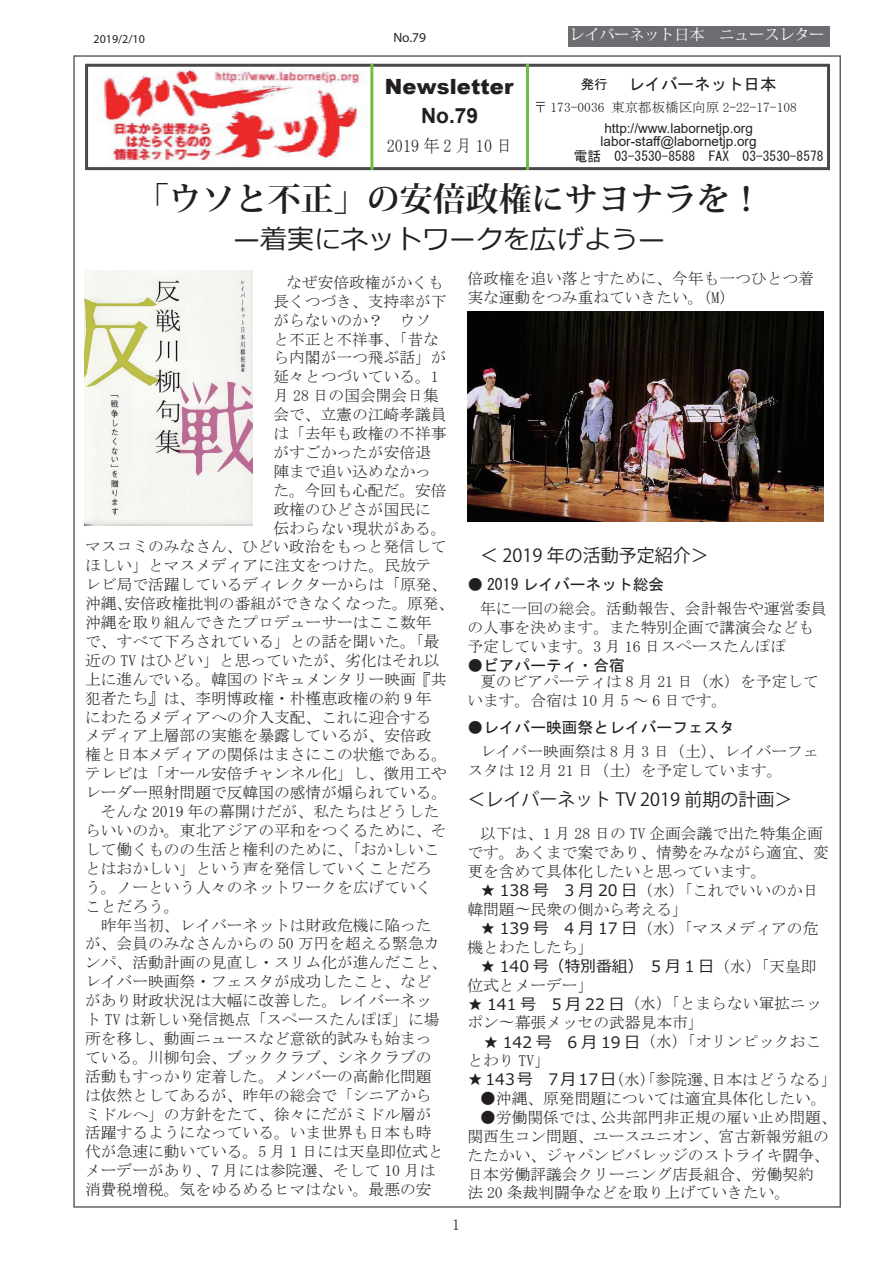
<style>
.page{position:relative;width:893px;height:1263px;background:#fff}
.page>*{position:absolute;margin:0;border:0;box-sizing:border-box;transform-origin:0 0}
.t1{font:700 33px "Koz Min Pr 6 N";color:#231f20}
.t2{font:27px "Meiryo";color:#231f20}
.t3{font:900 21px "Arial";letter-spacing:.01em;color:#231f20}
.t4{font:700 21px "Arial";color:#231f20}
.t5{font:18px "Koz Go Pr 6 N";color:#231f20}
.t6{font:18px "MS Mincho";letter-spacing:.25em;color:#231f20;scale:.9 1}
.t7{font:16.5px "MS Gothic";color:#231f20}
.t8{font:15.75px/18.9px "MS Mincho";color:#231f20}
.t9{font:15.75px "MS Gothic";color:#231f20}
.t10{font:15.75px "Meiryo";color:#231f20}
.t11{font:15px "Koz Min Pro";color:#fff}
.t12{font:13.5px/13.5px "Arial";color:#231f20}
.t13{font:13.5px "MS Gothic";color:#231f20}
.t14{font:13.5px "MS Mincho";color:#231f20}
.t15{font:13.5px "Myriad Pro";color:#231f20}
.t16{font:12px "Myriad Pro";color:#231f20}
.s1{font-size:13.5px}
.s2{font-family:"Meiryo"}
.s3{font-family:"MS Mincho"}
</style>
<div class="page">
<div style="left:568px;top:26px;width:262px;height:20px;background:#6c6d70"></div>
<div style="left:85px;top:64px;width:745px;height:106px;border:3px solid #231f20"></div>
<hr style="left:370px;top:64px;width:3px;height:106px;background:#6ebe44">
<hr style="left:526px;top:64px;width:3px;height:106px;background:#6ebe44">
<img style="left:102px;top:70px;width:259px;height:91px">
<img style="left:84px;top:271px;width:168px;height:254px">
<img style="left:468px;top:312px;width:355px;height:209px">
<p class="t16" style="left:94px;top:32px;width:53px">2019/2/10</p>
<p class="t15" style="left:393px;top:29px;width:34px">No.79</p>
<p class="t11" style="left:569px;top:23px;width:256px">レイバーネット日本　ニュースレター</p>
<h3 class="t3" style="left:385px;top:71px;width:130px">Newsletter</h3>
<h3 class="t4" style="left:421px;top:101px;width:59px">No.79</h3>
<p class="t6" style="left:387px;top:137px;width:141px">2019年2月10日</p>
<p class="t7" style="left:581px;top:76px;width:197px"><span class="s1">発行　</span> レイバーネット日本</p>
<p class="t14" style="left:534px;top:101px;width:265px">〒 173-0036 東京都板橋区向原 2-22-17-108</p>
<p class="t12" style="left:601px;top:121px;width:157px">http://www.labornetjp.org labor-staff@labornetjp.org</p>
<p class="t13" style="left:574px;top:149px;width:251px">電話　03-3530-8588　FAX　03-3530-8578</p>
<h1 class="t1" style="left:136px;top:180px;width:628px">「ウソと不正」の安倍政権にサヨナラを！</h1>
<h2 class="t2" style="left:233px;top:220px;width:433px">—着実にネットワークを広げよう—</h2>
<p class="t8" style="left:286px;top:273px;width:159px">なぜ安倍政権がかくも</p>
<p class="t8" style="left:273px;top:292px;width:175px">長くつづき、支持率が下</p>
<p class="t8" style="left:273px;top:310px;width:159px">がらないのか？　ウソ</p>
<p class="t8" style="left:273px;top:329px;width:167px">と不正と不祥事、「昔な</p>
<p class="t8" style="left:273px;top:348px;width:175px">ら内閣が一つ飛ぶ話」が</p>
<p class="t8" style="left:273px;top:367px;width:167px">延々とつづいている。1</p>
<p class="t8" style="left:273px;top:386px;width:167px">月 28 日の国会開会日集</p>
<p class="t8" style="left:273px;top:405px;width:175px">会で、立憲の江崎孝議員</p>
<p class="t8" style="left:273px;top:424px;width:175px">は「去年も政権の不祥事</p>
<p class="t8" style="left:273px;top:443px;width:159px">がすごかったが安倍退</p>
<p class="t8" style="left:273px;top:462px;width:159px">陣まで追い込めなかっ</p>
<p class="t8" style="left:273px;top:481px;width:175px">た。今回も心配だ。安倍</p>
<p class="t8" style="left:273px;top:499px;width:159px">政権のひどさが国民に</p>
<p class="t8" style="left:273px;top:518px;width:175px">伝わらない現状がある。</p>
<p class="t8" style="left:85px;top:537px;width:363px">マスコミのみなさん、ひどい政治をもっと発信して</p>
<p class="t8" style="left:85px;top:556px;width:348px">ほしい」とマスメディアに注文をつけた。民放テ</p>
<p class="t8" style="left:85px;top:575px;width:364px">レビ局で活躍しているディレクターからは「原発、</p>
<p class="t8" style="left:85px;top:594px;width:371px">沖縄、安倍政権批判の番組ができなくなった。原発、</p>
<p class="t8" style="left:85px;top:613px;width:348px">沖縄を取り組んできたプロデューサーはここ数年</p>
<p class="t8" style="left:85px;top:632px;width:356px">で、すべて下ろされている」との話を聞いた。「最</p>
<p class="t8" style="left:85px;top:651px;width:356px">近の TV はひどい」と思っていたが、劣化はそれ以</p>
<p class="t8" style="left:85px;top:670px;width:363px">上に進んでいる。韓国のドキュメンタリー映画『共</p>
<p class="t8" style="left:85px;top:688px;width:348px">犯者たち』は、李明博政権・朴槿恵政権の約 9 年</p>
<p class="t8" style="left:85px;top:707px;width:348px">にわたるメディアへの介入支配、これに迎合する</p>
<p class="t8" style="left:85px;top:726px;width:348px">メディア上層部の実態を暴露しているが、安倍政</p>
<p class="t8" style="left:85px;top:745px;width:364px">権と日本メディアの関係はまさにこの状態である。</p>
<p class="t8" style="left:85px;top:764px;width:363px">テレビは「オール安倍チャンネル化」し、徴用工や</p>
<p class="t8" style="left:85px;top:783px;width:364px">レーダー照射問題で反韓国の感情が煽られている。</p>
<p class="t8" style="left:85px;top:802px;width:356px">　そんな 2019 年の幕開けだが、私たちはどうした</p>
<p class="t8" style="left:85px;top:821px;width:363px">らいいのか。東北アジアの平和をつくるために、そ</p>
<p class="t8" style="left:85px;top:840px;width:356px">して働くものの生活と権利のために、「おかしいこ</p>
<p class="t8" style="left:85px;top:859px;width:348px">とはおかしい」という声を発信していくことだろ</p>
<p class="t8" style="left:85px;top:877px;width:348px">う。ノーという人々のネットワークを広げていく</p>
<p class="t8" style="left:85px;top:896px;width:96px">ことだろう。</p>
<p class="t8" style="left:85px;top:915px;width:348px">　昨年当初、レイバーネットは財政危機に陥った</p>
<p class="t8" style="left:85px;top:934px;width:356px">が、会員のみなさんからの 50 万円を超える緊急カ</p>
<p class="t8" style="left:85px;top:953px;width:364px">ンパ、活動計画の見直し・スリム化が進んだこと、</p>
<p class="t8" style="left:85px;top:972px;width:348px">レイバー映画祭・フェスタが成功したこと、など</p>
<p class="t8" style="left:85px;top:991px;width:348px">があり財政状況は大幅に改善した。レイバーネッ</p>
<p class="t8" style="left:85px;top:1010px;width:356px">ト TV は新しい発信拠点「スペースたんぽぽ」に場</p>
<p class="t8" style="left:85px;top:1029px;width:348px">所を移し、動画ニュースなど意欲的試みも始まっ</p>
<p class="t8" style="left:85px;top:1048px;width:348px">ている。川柳句会、ブッククラブ、シネクラブの</p>
<p class="t8" style="left:85px;top:1066px;width:348px">活動もすっかり定着した。メンバーの高齢化問題</p>
<p class="t8" style="left:85px;top:1085px;width:348px">は依然としてあるが、昨年の総会で「シニアから</p>
<p class="t8" style="left:85px;top:1104px;width:348px">ミドルへ」の方針をたて、徐々にだがミドル層が</p>
<p class="t8" style="left:85px;top:1123px;width:348px">活躍するようになっている。いま世界も日本も時</p>
<p class="t8" style="left:85px;top:1142px;width:360px">代が急速に動いている。5 月 1 日には天皇即位式と</p>
<p class="t8" style="left:85px;top:1161px;width:352px">メーデーがあり、7 月には参院選、そして 10 月は</p>
<p class="t8" style="left:85px;top:1180px;width:348px">消費税増税。気をゆるめるヒマはない。最悪の安</p>
<p class="t8" style="left:452px;top:1214px;width:9px">1</p>
<p class="t8" style="left:467px;top:269px;width:348px">倍政権を追い落とすために、今年も一つひとつ着実な運動をつみ重ねていきたい。（M）</p>
<p class="t5" style="left:480px;top:545px;width:230px">＜ 2019 年の活動予定紹介＞</p>
<p class="t9" style="left:467px;top:576px;width:198px">● 2019 レイバーネット総会</p>
<p class="t8" style="left:467px;top:599px;width:361px;text-indent:13px">年に一回の総会。活動報告、会計報告や運営委員の人事を決めます。また特別企画で講演会なども予定しています。3 月 16 日スペースたんぽぽ</p>
<p class="t9" style="left:467px;top:657px;width:159px">●ビアパーティ・合宿</p>
<p class="t8" style="left:467px;top:671px;width:353px;text-indent:13px">夏のビアパーティは 8 月 21 日（水）を予定しています。合宿は 10 月 5 ～ 6 日です。</p>
<p class="t9" style="left:467px;top:719px;width:269px">●レイバー映画祭とレイバーフェスタ</p>
<p class="t8" style="left:467px;top:742px;width:353px;text-indent:13px">レイバー映画祭は 8 月 3 日（土）、レイバーフェスタは 12 月 21 日（土）を予定しています。</p>
<p class="t5" style="left:467px;top:789px;width:327px">＜レイバーネット TV 2019 前期の計画＞</p>
<p class="t8" style="left:467px;top:824px;width:363px;text-indent:13px">以下は、1 月 28 日の TV 企画会議で出た特集企画です。あくまで案であり、情勢をみながら適宜、変更を含めて具体化したいと思っています。</p>
<p class="t8" style="left:467px;top:881px;width:353px;text-indent:13px"><span class="s2">★ 138 号　3 月 20 日</span>（水）「これでいいのか日韓問題〜民衆の側から考える」</p>
<p class="t8" style="left:467px;top:919px;width:353px;text-indent:13px"><span class="s2">★ 139 号　4 月 17 日</span>（水）「マスメディアの危機とわたしたち」</p>
<p class="t10" style="left:480px;top:955px;width:338px">★ 140 号（特別番組）　5 月 1 日<span class="s3">（水）「天皇即</span></p>
<p class="t8" style="left:467px;top:975px;width:127px">位式とメーデー」</p>
<p class="t8" style="left:467px;top:994px;width:356px"><span class="s2">★ 141 号　5 月 22 日</span>（水）「とまらない軍拡ニッポン〜幕張メッセの武器見本市」</p>
<p class="t8" style="left:467px;top:1032px;width:356px;text-indent:16px"><span class="s2">★ 142 号　6 月 19 日</span>（水）「オリンピックおことわり TV」</p>
<p class="t8" style="left:467px;top:1070px;width:371px"><span class="s2">★ 143号　7月 17日</span>（水）「参院選、日本はどうなる」</p>
<p class="t8" style="left:480px;top:1089px;width:348px">●沖縄、原発問題については適宜具体化したい。</p>
<p class="t8" style="left:467px;top:1108px;width:371px;text-indent:13px">●労働関係では、公共部門非正規の雇い止め問題、関西生コン問題、ユースユニオン、宮古新報労組のたたかい、ジャパンビバレッジのストライキ闘争、日本労働評議会クリーニング店長組合、労働契約<br>法 20 条裁判闘争などを取り上げていきたい。</p>
</div>
